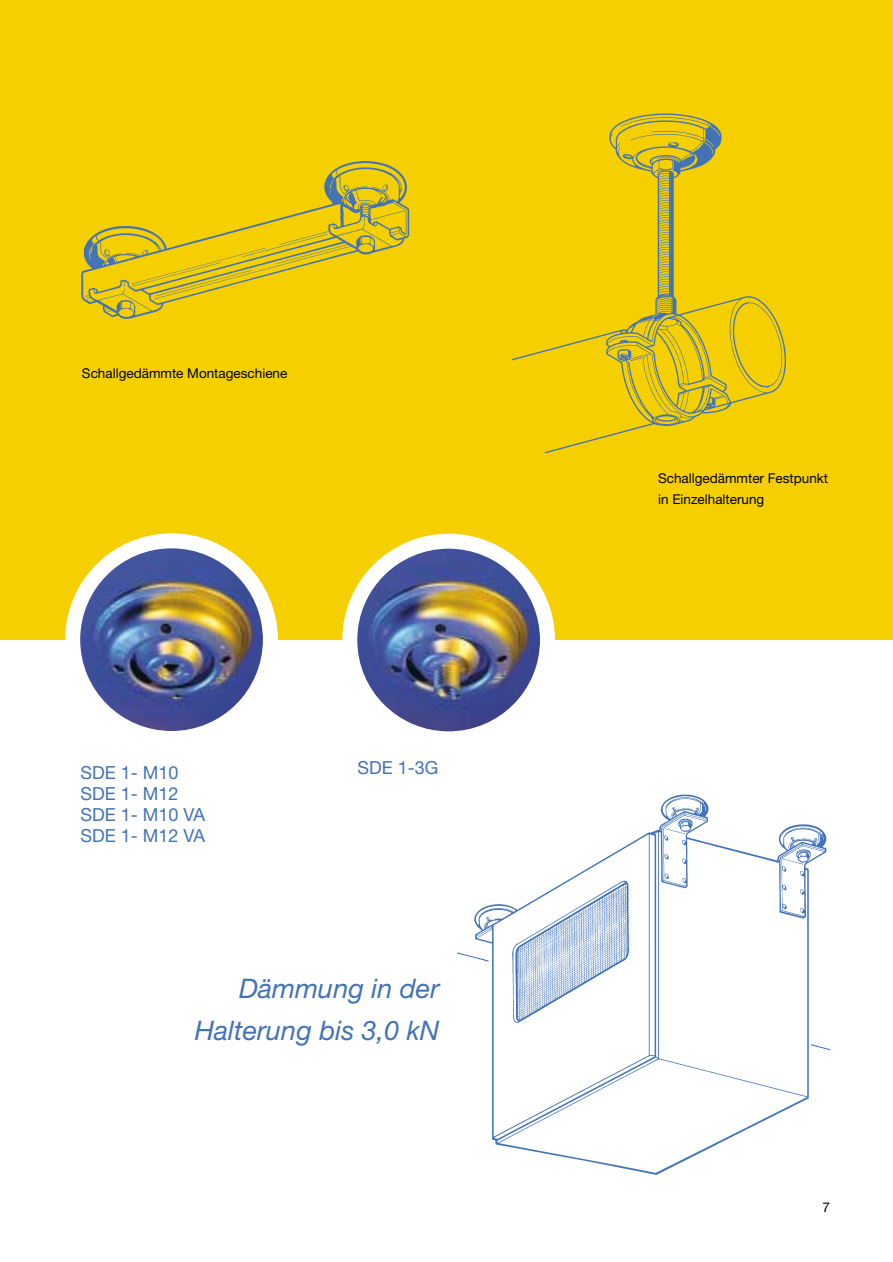
<style>
.page{position:relative;width:893px;height:1262px;background:#fff}
.page>*{position:absolute;margin:0;border:0;box-sizing:border-box;transform-origin:0 0}
.t1{font:italic 27px/42px "Helvetica Neue";color:#4273b6;text-align:right}
.t2{font:18px/21px "Helvetica Neue";color:#4273b6}
.t3{font:13.5px/21px "Helvetica Neue";color:#000}
</style>
<div class="page">
<div style="left:0;top:0;width:892px;height:639px;background:#f5cf00"></div>
<img style="left:350px;top:541px;width:197px;height:198px;border-radius:50%">
<div style="left:342px;top:533px;width:213px;height:213px;border:15px solid #fff;border-radius:50%"></div>
<img style="left:512px;top:113px;width:274px;height:340px">
<img style="left:81px;top:161px;width:329px;height:158px">
<img style="left:457px;top:794px;width:372px;height:381px">
<img style="left:73px;top:541px;width:197px;height:197px;border-radius:50%">
<div style="left:65px;top:533px;width:213px;height:213px;border:15px solid #fff;border-radius:50%"></div>
<p class="t3" style="left:82px;top:364px;width:207px">Schallgedämmte Montageschiene</p>
<h2 class="t2" style="left:80px;top:763px;width:126px">SDE 1- M10<br>SDE 1- M12<br>SDE 1- M10 VA<br>SDE 1- M12 VA</h2>
<h2 class="t2" style="left:357px;top:759px;width:83px">SDE 1-3G</h2>
<h1 class="t1" style="left:195px;top:969px;width:246px">Dämmung in der<br>Halterung bis 3,0 kN</h1>
<p class="t3" style="left:658px;top:469px;width:172px">Schallgedämmter Festpunkt in Einzelhalterung</p>
<p class="t3" style="left:822px;top:1198px;width:9px">7</p>
</div>
